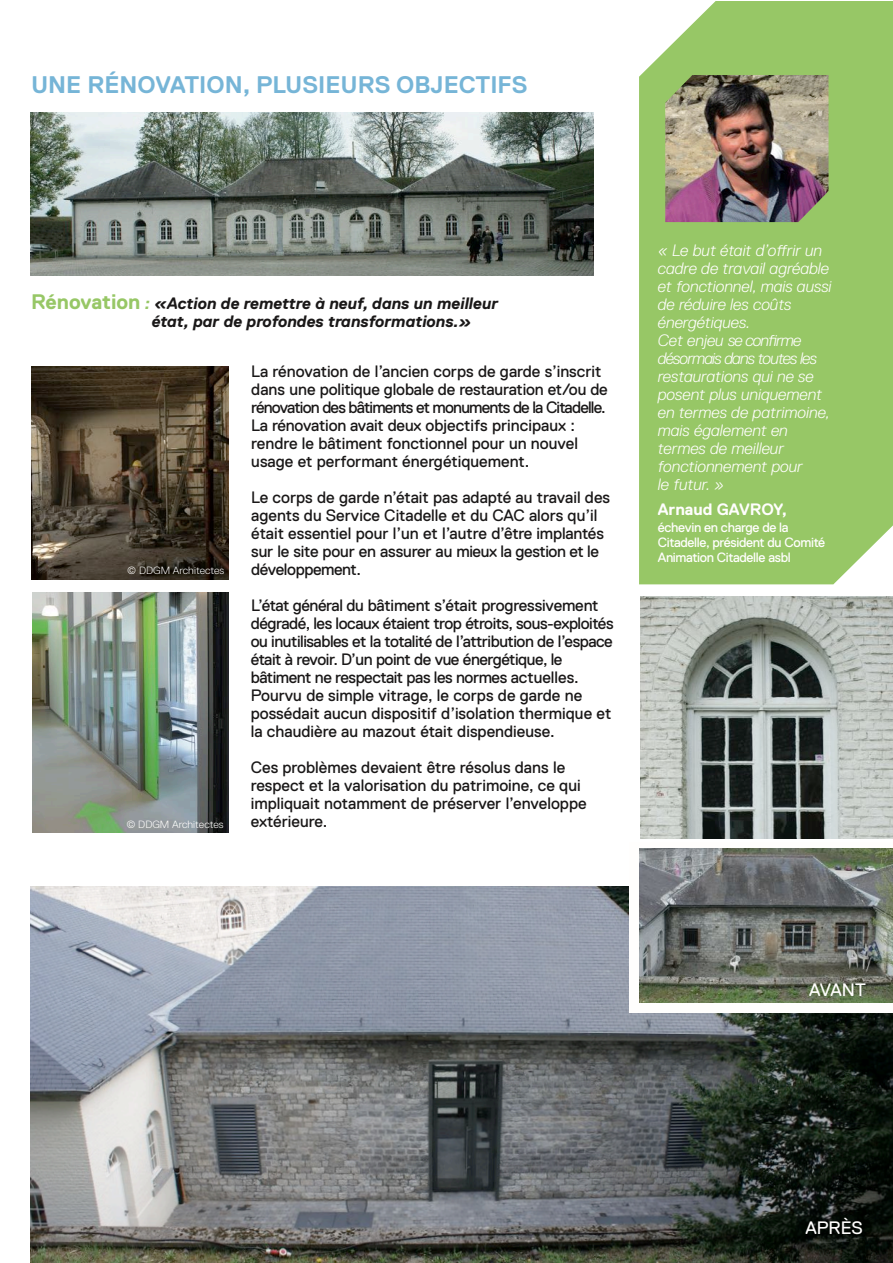
<style>
.page{position:relative;width:893px;height:1263px;background:#fff}
.page>*{position:absolute;margin:0;border:0;box-sizing:border-box;transform-origin:0 0}
.t1{font:700 24px "Replica Std";color:#76b5d7}
.t2{font:18px "Replica Std";color:#fffefd}
.t3{font:16.5px/18px "Replica Std";letter-spacing:-.01em;color:#1a1818}
.t4{font:16.5px/18px "Replica Std";letter-spacing:-.03em;color:#1a1818}
.t5{font:italic 300 16.5px/18px "Replica Std";color:#fffefd}
.t6{font:italic 700 16.5px/18px "Replica Std";color:#1a1818}
.t7{font:700 16.5px "Replica Std";color:#fffefd}
.t8{font:13.5px/15px "Replica Std";letter-spacing:-.025em;color:#fffefd}
.t9{font:300 10.5px "Replica Std";color:#fffefd}
.s1{font-style:normal;font-size:21px;color:#97c766}
.s2{color:#97c766}
</style>
<div class="page">
<div style="left:639px;top:1px;width:253px;height:583px;background:#97c766"></div>
<img style="left:31px;top:112px;width:562px;height:163px">
<img style="left:31px;top:887px;width:861px;height:376px">
<img style="left:665px;top:75px;width:163px;height:147px">
<img style="left:640px;top:596px;width:252px;height:242px">
<div style="left:629px;top:842px;width:263px;height:171px;background:#fffefd"></div>
<img style="left:640px;top:848px;width:252px;height:155px">
<img style="left:32px;top:367px;width:197px;height:213px">
<img style="left:32px;top:593px;width:196px;height:239px">
<h1 class="t1" style="left:31px;top:72px;width:498px">UNE RÉNOVATION, PLUSIEURS OBJECTIFS</h1>
<p class="t6" style="left:152px;top:295px;width:348px;text-indent:-121px"><span class="s1">Rénovation</span> <span class="s2">:</span> «Action de remettre à neuf, dans un meilleur état, par de profondes transformations.»</p>
<p class="t3" style="left:251px;top:362px;width:358px">La rénovation de l’ancien corps de garde s’inscrit dans une politique globale de restauration et/ou de rénovation des bâtiments et monuments de la Citadelle.<br>La rénovation avait deux objectifs principaux : rendre le bâtiment fonctionnel pour un nouvel usage et performant énergétiquement.</p>
<p class="t3" style="left:251px;top:488px;width:360px">Le corps de garde n’était pas adapté au travail des agents du Service Citadelle et du CAC alors qu’il était essentiel pour l’un et l’autre d’être implantés sur le site pour en assurer au mieux la gestion et le développement.</p>
<p class="t4" style="left:251px;top:596px;width:364px">L’état général du bâtiment s’était progressivement dégradé, les locaux étaient trop étroits, sous-exploités ou inutilisables et la totalité de l’attribution de l’espace était à revoir. D’un point de vue énergétique, le bâtiment ne respectait pas les normes actuelles.<br>Pourvu de simple vitrage, le corps de garde ne possédait aucun dispositif d’isolation thermique et la chaudière au mazout était dispendieuse.</p>
<p class="t3" style="left:251px;top:758px;width:337px">Ces problèmes devaient être résolus dans le respect et la valorisation du patrimoine, ce qui impliquait notamment de préserver l’enveloppe extérieure.</p>
<p class="t9" style="left:127px;top:565px;width:99px">© DDGM Architectes</p>
<p class="t9" style="left:126px;top:818px;width:99px">© DDGM Architectes</p>
<p class="t5" style="left:658px;top:241px;width:175px">« Le but était d’offrir un cadre de travail agréable et fonctionnel, mais aussi de réduire les coûts énergétiques.<br>Cet enjeu se confirme désormais dans toutes les restaurations qui ne se posent plus uniquement en termes de patrimoine, mais également en termes de meilleur fonctionnement pour<br>le futur. »</p>
<p class="t7" style="left:658px;top:500px;width:131px">Arnaud GAVROY,</p>
<p class="t8" style="left:658px;top:519px;width:169px">échevin en charge de la<br>Citadelle, président du Comité<br>Animation Citadelle asbl</p>
<p class="t2" style="left:809px;top:980px;width:58px">AVANT</p>
<p class="t2" style="left:806px;top:1218px;width:59px">APRÈS</p>
</div>
